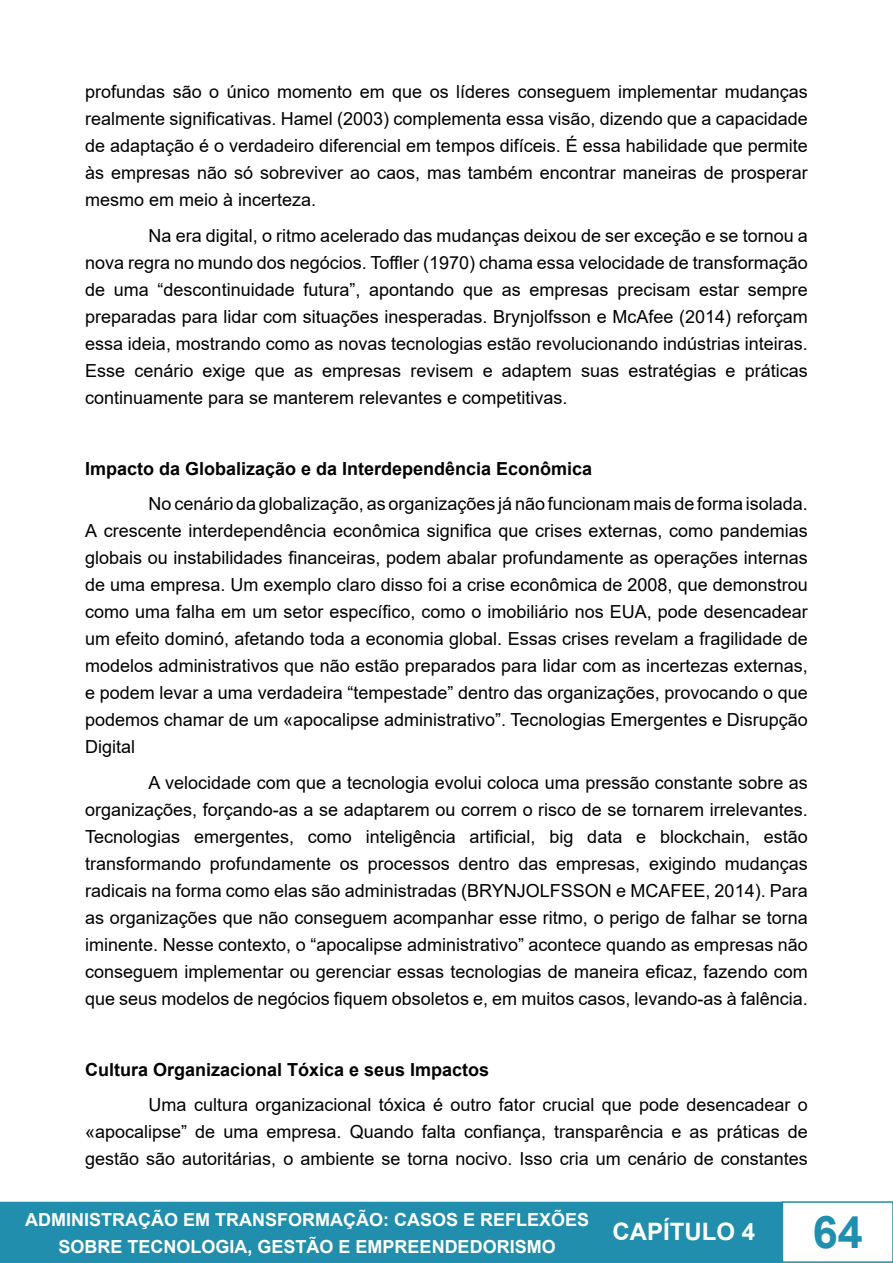
<style>
.page{position:relative;width:893px;height:1263px;background:#fff}
.page>*{position:absolute;margin:0;border:0;box-sizing:border-box;transform-origin:0 0}
.t1{font:700 45px "Arial";color:#208eac}
.t2{font:700 24px "Arial";color:#fff}
.t3{font:18px/27px "Arial";color:#000;text-align:justify}
.t4{font:700 18px "Arial";color:#000}
.t5{font:700 18px/27px "Arial";color:#fff;text-align:center}
</style>
<div class="page">
<div style="left:1px;top:1202px;width:782px;height:60px;background:#208eac"></div>
<div style="left:0;top:1202px;width:784px;height:61px;border:2px solid #208eac"></div>
<div style="left:782px;top:1201px;width:111px;height:62px;border:2px solid #208eac"></div>
<p class="t3" style="left:85px;top:78px;width:724px">profundas são o único momento em que os líderes conseguem implementar mudanças realmente significativas. Hamel (2003) complementa essa visão, dizendo que a capacidade de adaptação é o verdadeiro diferencial em tempos difíceis. É essa habilidade que permite às empresas não só sobreviver ao caos, mas também encontrar maneiras de prosperar mesmo em meio à incerteza.</p>
<p class="t3" style="left:85px;top:222px;width:724px;text-indent:64px">Na era digital, o ritmo acelerado das mudanças deixou de ser exceção e se tornou a nova regra no mundo dos negócios. Toffler (1970) chama essa velocidade de transformação de uma “descontinuidade futura”, apontando que as empresas precisam estar sempre preparadas para lidar com situações inesperadas. Brynjolfsson e McAfee (2014) reforçam essa ideia, mostrando como as novas tecnologias estão revolucionando indústrias inteiras.<br>Esse cenário exige que as empresas revisem e adaptem suas estratégias e práticas continuamente para se manterem relevantes e competitivas.</p>
<p class="t4" style="left:85px;top:456px;width:509px">Impacto da Globalização e da Interdependência Econômica</p>
<p class="t3" style="left:85px;top:490px;width:724px;text-indent:64px">No cenário da globalização, as organizações já não funcionam mais de forma isolada.<br>A crescente interdependência econômica significa que crises externas, como pandemias globais ou instabilidades financeiras, podem abalar profundamente as operações internas de uma empresa. Um exemplo claro disso foi a crise econômica de 2008, que demonstrou como uma falha em um setor específico, como o imobiliário nos EUA, pode desencadear um efeito dominó, afetando toda a economia global. Essas crises revelam a fragilidade de modelos administrativos que não estão preparados para lidar com as incertezas externas, e podem levar a uma verdadeira “tempestade” dentro das organizações, provocando o que podemos chamar de um «apocalipse administrativo”. Tecnologias Emergentes e Disrupção Digital</p>
<p class="t3" style="left:85px;top:769px;width:724px;text-indent:64px">A velocidade com que a tecnologia evolui coloca uma pressão constante sobre as organizações, forçando-as a se adaptarem ou correm o risco de se tornarem irrelevantes.<br>Tecnologias emergentes, como inteligência artificial, big data e blockchain, estão transformando profundamente os processos dentro das empresas, exigindo mudanças radicais na forma como elas são administradas (BRYNJOLFSSON e MCAFEE, 2014). Para as organizações que não conseguem acompanhar esse ritmo, o perigo de falhar se torna iminente. Nesse contexto, o “apocalipse administrativo” acontece quando as empresas não conseguem implementar ou gerenciar essas tecnologias de maneira eficaz, fazendo com que seus modelos de negócios fiquem obsoletos e, em muitos casos, levando-as à falência.</p>
<p class="t4" style="left:85px;top:1057px;width:406px">Cultura Organizacional Tóxica e seus Impactos</p>
<p class="t3" style="left:85px;top:1091px;width:724px;text-indent:64px">Uma cultura organizacional tóxica é outro fator crucial que pode desencadear o «apocalipse” de uma empresa. Quando falta confiança, transparência e as práticas de gestão são autoritárias, o ambiente se torna nocivo. Isso cria um cenário de constantes</p>
<p class="t5" style="left:25px;top:1206px;width:566px">ADMINISTRAÇÃO EM TRANSFORMAÇÃO: CASOS E REFLEXÕES<br>SOBRE TECNOLOGIA, GESTÃO E EMPREENDEDORISMO</p>
<h2 class="t2" style="left:612px;top:1215px;width:144px">CAPÍTULO 4</h2>
<h1 class="t1" style="left:813px;top:1201px;width:52px">64</h1>
</div>
